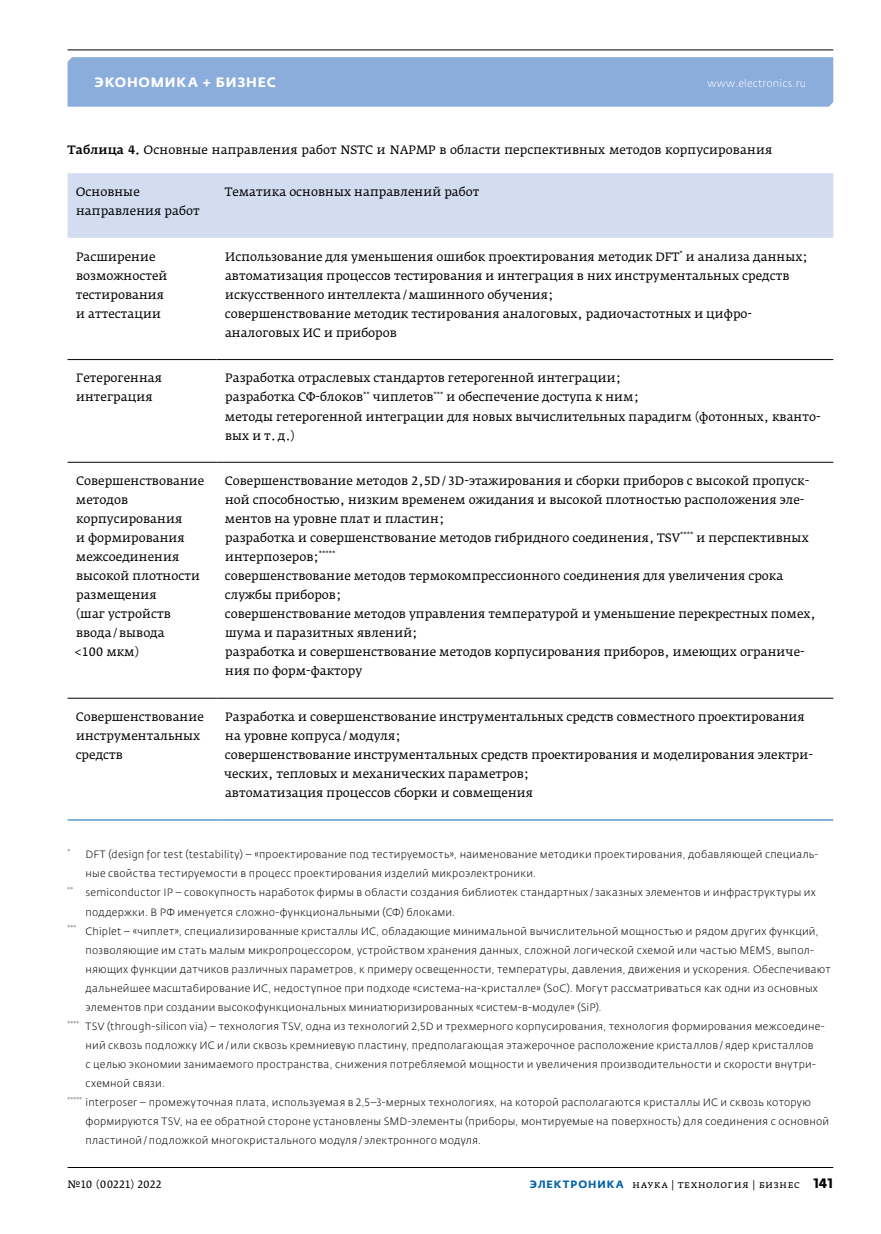
<style>
.page{position:relative;width:881px;height:1234px;background:#fff}
.page>*{position:absolute;margin:0;border:0;box-sizing:border-box;transform-origin:0 0}
.t1{font:700 13.5px "Fedra Sans Alt Pro";letter-spacing:.06em;color:#fff}
.t2{font:12px/19px "Fedra Serif A Pro";color:#000}
.t3{font:300 10.5px "Fedra Sans Pro";letter-spacing:.02em;color:#000}
.t4{font:10.5px "Fedra Serif A Pro";letter-spacing:.03em;color:#000}
.t5{font:300 10.5px "Fedra Sans Pro";letter-spacing:.015em;color:#fff}
.s1{font-weight:500}
.s2{font-family:"Fedra Sans Alt Pro";font-weight:700;color:#0061a7}
.s3{font-family:"Fedra Sans Pro";font-weight:700;font-size:13.5px}
</style>
<div class="page">
<div style="left:67px;top:57px;width:765px;height:50px;background:#8baddc"></div>
<hr style="left:67px;top:49px;width:765px;height:1px;background:#000">
<hr style="left:68px;top:1166px;width:764px;height:1px;background:#000">
<div style="left:68px;top:173px;width:765px;height:65px;background:#d3ddf2"></div>
<hr style="left:68px;top:359px;width:148px;height:1px;background:#000">
<hr style="left:216px;top:359px;width:617px;height:1px;background:#000">
<hr style="left:68px;top:462px;width:148px;height:1px;background:#000">
<hr style="left:216px;top:462px;width:617px;height:1px;background:#000">
<hr style="left:68px;top:697px;width:148px;height:1px;background:#000">
<hr style="left:216px;top:697px;width:617px;height:1px;background:#000">
<hr style="left:68px;top:819px;width:148px;height:1px;background:#0069b4">
<hr style="left:216px;top:819px;width:617px;height:1px;background:#0069b4">
<p class="t1" style="left:95px;top:74px;width:183px">Экономика + Бизнес</p>
<p class="t5" style="left:707px;top:77px;width:100px">www.electronics.ru</p>
<p class="t2" style="left:68px;top:140px;width:706px"><span class="s1">Таблица 4.</span> Основные направления работ NSTC и NAPMP в области перспективных методов корпусирования</p>
<p class="t2" style="left:76px;top:182px;width:125px">Основные направления работ</p>
<p class="t2" style="left:225px;top:182px;width:256px">Тематика основных направлений работ</p>
<p class="t2" style="left:76px;top:247px;width:93px">Расширение возможностей тестирования и аттестации</p>
<p class="t2" style="left:225px;top:247px;width:584px">Использование для уменьшения ошибок проектирования методик DFT<sup>*</sup> и анализа данных; автоматизация процессов тестирования и интеграция в них инструментальных средств искусственного интеллекта/машинного обучения;<br>совершенствование методик тестирования аналоговых, радиочастотных и цифро&shy;аналоговых ИС и приборов</p>
<p class="t2" style="left:76px;top:368px;width:87px">Гетерогенная интеграция</p>
<p class="t2" style="left:225px;top:368px;width:597px">Разработка отраслевых стандартов гетерогенной интеграции;<br>разработка СФ-блоков<sup>**</sup> чиплетов<sup>***</sup> и обеспечение доступа к ним;<br>методы гетерогенной интеграции для новых вычислительных парадигм (фотонных, кванто&shy;вых и т.д.)</p>
<p class="t2" style="left:74px;top:471px;width:131px">Cовершенствование методов корпусирования<br>и формирования межсоединения высокой плотности размещения<br>(шаг устройств ввода/вывода<br>&lt;100 мкм)</p>
<p class="t2" style="left:225px;top:471px;width:592px">Совершенствование методов 2,5D/3D-этажирования и сборки приборов с высокой пропуск&shy;ной способностью, низким временем ожидания и высокой плотностью расположения эле&shy;ментов на уровне плат и пластин;<br>разработка и совершенствование методов гибридного соединения, TSV<sup>****</sup> и перспективных интерпозеров;<sup>*****<br></sup>совершенствование методов термокомпрессионного соединения для увеличения срока службы приборов;<br>совершенствование методов управления температурой и уменьшение перекрестных помех, шума и паразитных явлений;<br>разработка и совершенствование методов корпусирования приборов, имеющих ограниче&shy;ния по форм-фактору</p>
<p class="t2" style="left:76px;top:707px;width:130px">Совершенствование инструментальных средств</p>
<p class="t2" style="left:224px;top:707px;width:590px">Разработка и совершенствование инструментальных средств совместного проектирования на уровне копруса/модуля;<br>совершенствование инструментальных средств проектирования и моделирования электри&shy;ческих, тепловых и механических параметров;<br>автоматизация процессов сборки и совмещения</p>
<p class="t3" style="left:68px;top:848px;width:752px"><sup>*</sup> DFT (design for test (testability) – «проектирование под тестируемость», наименование методики проектирования, добавляющей специаль-</p>
<p class="t3" style="left:85px;top:867px;width:452px">ные свойства тестируемости в процесс проектирования изделий микроэлектроники.</p>
<p class="t3" style="left:68px;top:886px;width:749px"><sup>**</sup> semiconductor IP – совокупность наработок фирмы в области создания библиотек стандартных / заказных элементов и инфраструктуры их</p>
<p class="t3" style="left:86px;top:905px;width:371px">поддержки. В РФ именуется сложно-функциональными (СФ) блоками.</p>
<p class="t3" style="left:68px;top:924px;width:752px"><sup>***</sup> Chiplet – «чиплет», специализированные кристаллы ИС, обладающие минимальной вычислительной мощностью и рядом других функций,</p>
<p class="t3" style="left:86px;top:943px;width:729px">позволяющие им стать малым микропроцессором, устройством хранения данных, сложной логической схемой или частью MEMS, выпол-</p>
<p class="t3" style="left:86px;top:962px;width:746px">няющих функции датчиков различных параметров, к примеру освещенности, температуры, давления, движения и ускорения. Обеспечивают</p>
<p class="t3" style="left:86px;top:981px;width:733px">дальнейшее масштабирование ИС, недоступное при подходе «система-на-кристалле» (SoC). Могут рассматриваться как одни из основных</p>
<p class="t3" style="left:86px;top:1000px;width:517px">элементов при создании высокофункциональных миниатюризированных «систем-в-модуле» (SiP).</p>
<p class="t3" style="left:68px;top:1019px;width:758px"><sup>****</sup> TSV (through-silicon via) – технология TSV, одна из технологий 2,5D и трехмерного корпусирования, технология формирования межсоедине-</p>
<p class="t3" style="left:86px;top:1038px;width:729px">ний сквозь подложку ИС и/или сквозь кремниевую пластину, предполагающая этажерочное расположение кристаллов/ядер кристаллов</p>
<p class="t3" style="left:85px;top:1057px;width:731px">с целью экономии занимаемого пространства, снижения потребляемой мощности и увеличения производительности и скорости внутри-</p>
<p class="t3" style="left:85px;top:1076px;width:81px">схемной связи.</p>
<p class="t3" style="left:68px;top:1095px;width:744px"><sup>*****</sup> interposer – промежуточная плата, используемая в 2,5–3‑мерных технологиях, на которой располагаются кристаллы ИС и сквозь которую</p>
<p class="t3" style="left:86px;top:1114px;width:745px">формируются TSV, на ее обратной стороне установлены SMD-элементы (приборы, монтируемые на поверхность) для соединения с основной</p>
<p class="t3" style="left:86px;top:1133px;width:397px">пластиной/подложкой многокристального модуля/ электронного модуля.</p>
<p class="t4" style="left:67px;top:1177px;width:95px">№10 (00221) 2022</p>
<p class="t4" style="left:529px;top:1177px;width:305px"><span class="s2">ЭЛЕКТРОНИКА</span> наука | технология | бизнес <span class="s3">141</span></p>
</div>
